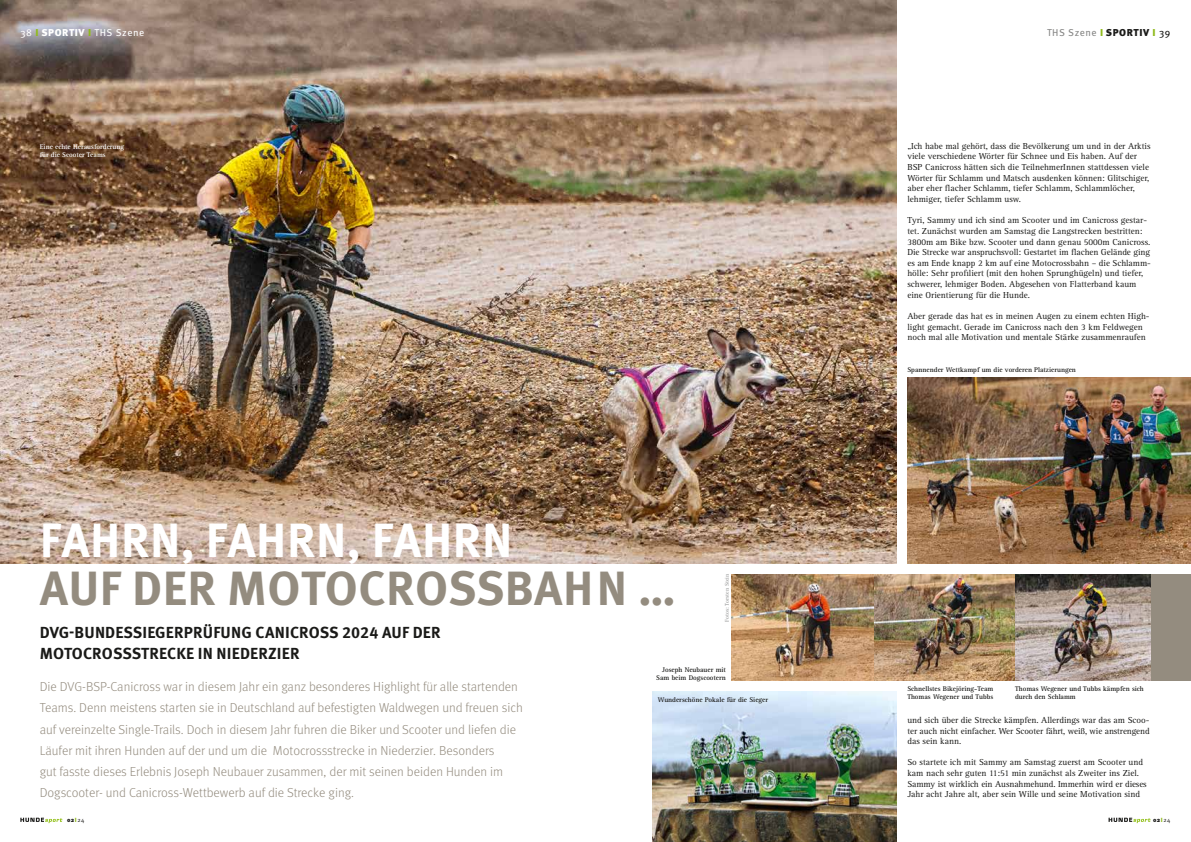
<style>
.page{position:relative;width:1191px;height:842px;background:#fff}
.page>*{position:absolute;margin:0;border:0;box-sizing:border-box;transform-origin:0 0}
.t1{font:700 48px "Meta Pro";letter-spacing:.01em;color:#948c7f}
.t2{font:700 48px "Meta Pro";letter-spacing:.01em;color:#fff}
.t3{font:700 16px/21.3px "Meta Pro";letter-spacing:.01em;color:#1a1a18}
.t4{font:300 13px/21.3px "Meta Pro";color:#948c7f}
.t5{font:10px "Meta Pro";letter-spacing:.05em;color:#fff}
.t6{font:10px "Meta Pro";letter-spacing:.05em;color:#878786}
.t7{font:9px/10.6px "Rotis Serif Pro";color:#1a1a18}
.t8{font:700 7px/8px "Rotis Serif Pro";color:#1a1a18;text-align:right}
.t9{font:700 7px/8px "Rotis Serif Pro";color:#fff}
.t10{font:900 6px "Meta Pro";letter-spacing:.05em;color:#1a1a18}
.t11{font:700 5.5px "Rotis Serif Pro";color:#9c9d9d}
.s1{font-weight:900;color:#8fba1c}
.s2{font-weight:900}
.s3{font-weight:900;color:#1a1a18}
.s4{color:#1a1a18}
.s5{color:#8fba1c}
.s6{font-family:"Meta Pro Norm";font-weight:400}
</style>
<div class="page">
<svg style="left:20px;top:818px;width:42px;height:5px"></svg>
<svg style="left:1108px;top:818px;width:42px;height:5px"></svg>
<img style="left:0;top:0;width:896px;height:563px">
<img style="left:907px;top:378px;width:284px;height:185px">
<img style="left:731px;top:574px;width:420px;height:106px">
<img style="left:652px;top:691px;width:244px;height:151px">
<div style="left:1151px;top:574px;width:40px;height:106px;background:#948c7f"></div>
<p class="t5" style="left:21px;top:25px;width:125px">38 <span class="s1">I</span> <span class="s2">SPORTIV</span> <span class="s1">I</span> THS Szene</p>
<p class="t6" style="left:1047px;top:25px;width:125px">THS Szene <span class="s1">I</span> <span class="s3">SPORTIV</span> <span class="s1">I</span> <span class="s4">39</span></p>
<p class="t9" style="left:40px;top:142px;width:86px">Eine echte Herausforderung für die Scooter Teams</p>
<h1 class="t2" style="left:40px;top:503px;width:474px">FAHRN, FAHRN, FAHRN</h1>
<h1 class="t1" style="left:40px;top:551px;width:637px">AUF DER MOTOCROSSBAHN …</h1>
<h2 class="t3" style="left:40px;top:621px;width:402px">DVG-BUNDESSIEGERPRÜFUNG CANICROSS 2024 AUF DER<br>MOTOCROSSSTRECKE IN NIEDERZIER</h2>
<p class="t11" style="left:723px;top:622px;width:49px;rotate:-90deg">Fotos: Torsten Stein</p>
<p class="t4" style="left:40px;top:675px;width:484px">Die DVG-BSP-Canicross war in diesem Jahr ein ganz besonderes Highlight für alle startenden Teams. Denn meistens starten sie in Deutschland auf befestigten Waldwegen und freuen sich auf vereinzelte Single-Trails. Doch in diesem Jahr fuhren die Biker und Scooter und liefen die Läufer mit ihren Hunden auf der und um die Motocrossstrecke in Niederzier. Besonders<br>gut fasste dieses Erlebnis Joseph Neubauer zusammen, der mit seinen beiden Hunden im Dogscooter- und Canicross-Wettbewerb auf die Strecke ging.</p>
<p class="t8" style="left:656px;top:666px;width:71px">Joseph Neubauer mit<br>Sam beim Dogscootern</p>
<p class="t8" style="left:658px;top:695px;width:112px">Wunderschöne Pokale für die Sieger</p>
<p class="t7" style="left:907px;top:141px;width:245px">„Ich habe mal gehört, dass die Bevölkerung um und in der Arktis viele verschiedene Wörter für Schnee und Eis haben. Auf der BSP Canicross hätten sich die TeilnehmerInnen stattdessen viele Wörter für Schlamm und Matsch ausdenken können: Glitschiger, aber eher flacher Schlamm, tiefer Schlamm, Schlammlöcher, lehmiger, tiefer Schlamm usw.</p>
<p class="t7" style="left:907px;top:215px;width:244px">Tyri, Sammy und ich sind am Scooter und im Canicross gestar&shy;tet. Zunächst wurden am Samstag die Langstrecken bestritten:<br>3800m am Bike bzw. Scooter und dann genau 5000m Canicross.<br>Die Strecke war anspruchsvoll: Gestartet im flachen Gelände ging es am Ende knapp 2 km auf eine Motocrossbahn – die Schlamm&shy;hölle: Sehr profiliert (mit den hohen Sprunghügeln) und tiefer, schwerer, lehmiger Boden. Abgesehen von Flatterband kaum eine Orientierung für die Hunde.</p>
<p class="t7" style="left:907px;top:311px;width:244px">Aber gerade das hat es in meinen Augen zu einem echten High&shy;light gemacht. Gerade im Canicross nach den 3 km Feldwegen noch mal alle Motivation und mentale Stärke zusammenraufen</p>
<p class="t8" style="left:907px;top:366px;width:170px">Spannender Wettkampf um die vorderen Platzierungen</p>
<p class="t8" style="left:907px;top:685px;width:87px;text-align:left">Schnellstes Bikejöring-Team<br>Thomas Wegener und Tubbs</p>
<p class="t8" style="left:1015px;top:685px;width:130px">Thomas Wegener und Tubbs kämpfen sich</p>
<p class="t8" style="left:1015px;top:693px;width:62px">durch den Schlamm</p>
<p class="t7" style="left:907px;top:715px;width:244px;text-align:justify">und sich über die Strecke kämpfen. Allerdings war das am Scoo&shy;ter auch nicht einfacher. Wer Scooter fährt, weiß, wie anstrengend das sein kann.</p>
<p class="t7" style="left:907px;top:757px;width:241px">So startete ich mit Sammy am Samstag zuerst am Scooter und kam nach sehr guten 11:51 min zunächst als Zweiter ins Ziel.<br>Sammy ist wirklich ein Ausnahmehund. Immerhin wird er dieses Jahr acht Jahre alt, aber sein Wille und seine Motivation sind</p>
<p class="t10" style="left:67px;top:815px;width:19px">02<span class="s5">I</span><span class="s6">24</span></p>
<p class="t10" style="left:1153px;top:815px;width:19px">02<span class="s5">I</span><span class="s6">24</span></p>
</div>
